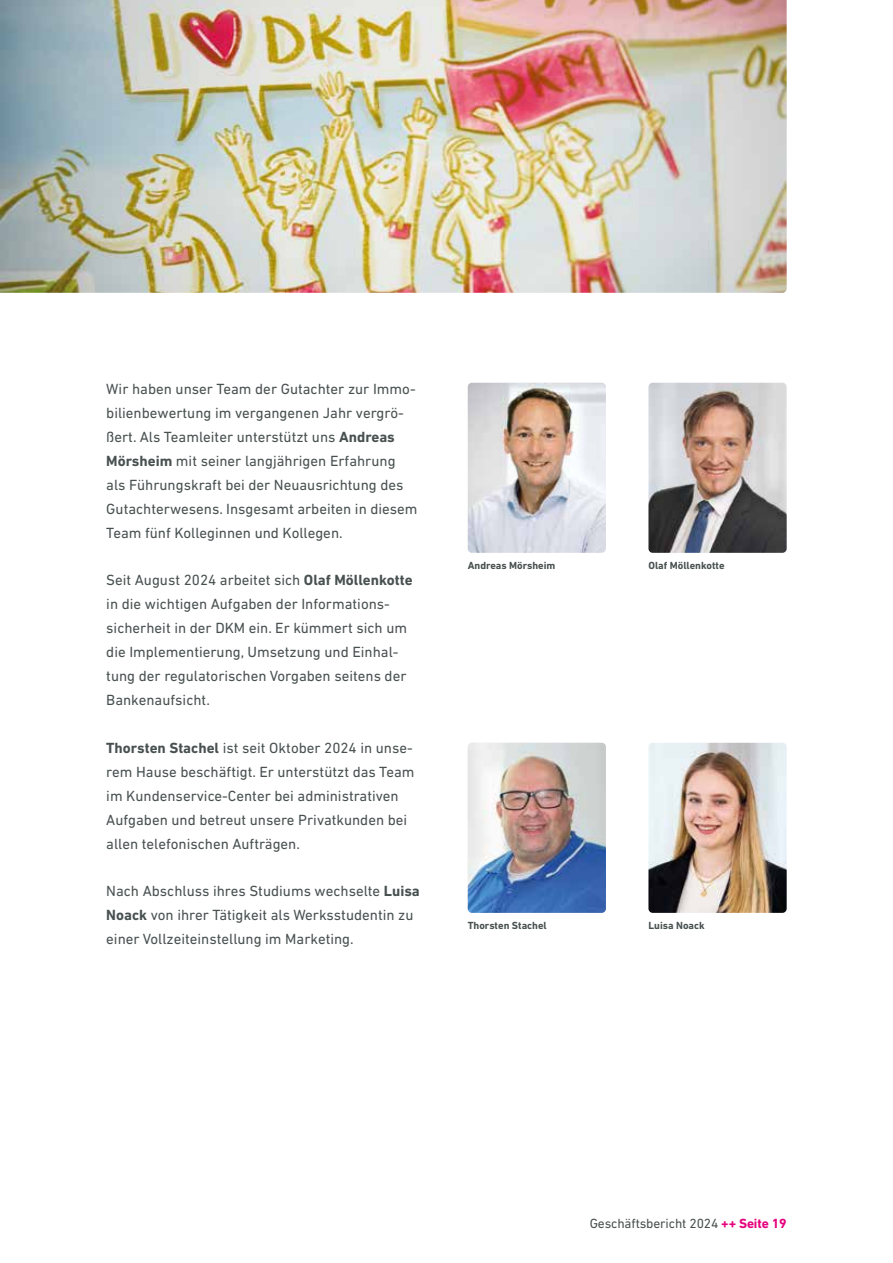
<style>
.page{position:relative;width:893px;height:1263px;background:#fff}
.page>*{position:absolute;margin:0;border:0;box-sizing:border-box;transform-origin:0 0}
.t1{font:15px/23.9px "DIN Next LT Pro";color:#485150}
.t2{font:13.5px "DIN Next LT Pro";letter-spacing:-.01em;color:#485150}
.t3{font:700 10.5px "DIN Next LT Pro";color:#485150}
.s1{font-weight:700}
.s2{font-weight:700;color:#e6007d}
</style>
<div class="page">
<img style="left:648px;top:383px;width:139px;height:170px">
<img style="left:468px;top:743px;width:138px;height:170px">
<img style="left:468px;top:383px;width:138px;height:170px">
<img style="left:648px;top:743px;width:139px;height:170px">
<img style="left:0;top:0;width:787px;height:293px">
<p class="t1" style="left:106px;top:377px;width:313px">Wir haben unser Team der Gutachter zur Immo&shy;bilienbewertung im vergangenen Jahr vergrö&shy;ßert. Als Teamleiter unterstützt uns <span class="s1">Andreas Mörsheim</span> mit seiner langjährigen Erfahrung als Führungskraft bei der Neuausrichtung des Gutachterwesens. Insgesamt arbeiten in diesem Team fünf Kolleginnen und Kollegen.</p>
<p class="t1" style="left:106px;top:568px;width:308px">Seit August 2024 arbeitet sich <span class="s1">Olaf Möllenkotte </span>in die wichtigen Aufgaben der Informations&shy;sicherheit in der DKM ein. Er kümmert sich um die Implementierung, Umsetzung und Einhal&shy;tung der regulatorischen Vorgaben seitens der Bankenaufsicht.</p>
<p class="t1" style="left:106px;top:736px;width:310px"><span class="s1">Thorsten Stachel</span> ist seit Oktober 2024 in unse&shy;rem Hause beschäftigt. Er unterstützt das Team im Kundenservice-Center bei administrativen Aufgaben und betreut unsere Privatkunden bei allen telefonischen Aufträgen.</p>
<p class="t1" style="left:106px;top:879px;width:315px">Nach Abschluss ihres Studiums wechselte <span class="s1">Luisa<br>Noack</span> von ihrer Tätigkeit als Werksstudentin zu einer Vollzeiteinstellung im Marketing.</p>
<p class="t3" style="left:468px;top:559px;width:89px">Andreas Mörsheim</p>
<p class="t3" style="left:648px;top:559px;width:78px">Olaf Möllenkotte</p>
<p class="t3" style="left:468px;top:919px;width:81px">Thorsten Stachel</p>
<p class="t3" style="left:648px;top:919px;width:58px">Luisa Noack</p>
<p class="t2" style="left:590px;top:1216px;width:198px">Geschäftsbericht 2024 <span class="s2">++ Seite 19</span></p>
</div>
